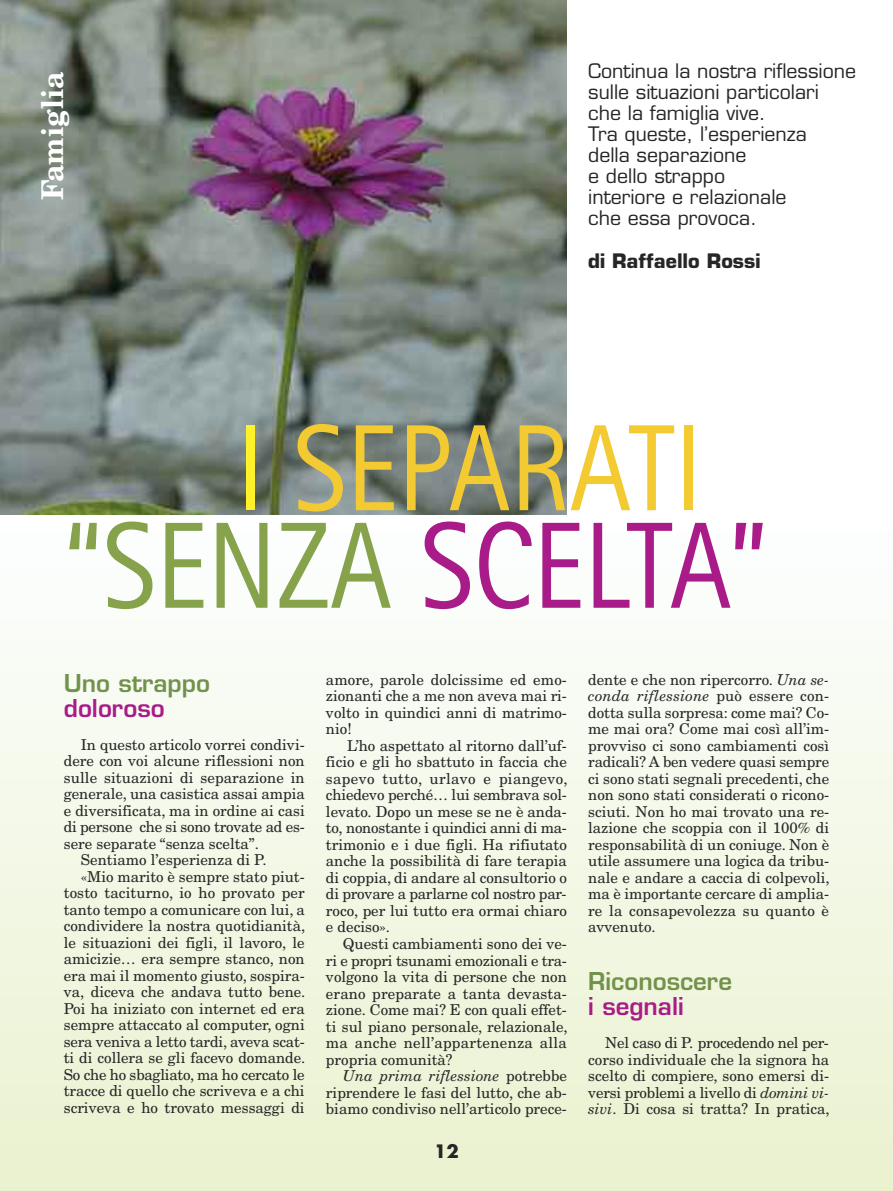
<style>
.page{position:relative;width:893px;height:1191px;background:#fff}
.page>*{position:absolute;margin:0;border:0;box-sizing:border-box;transform-origin:0 0}
.t1{font:123px/97.5px "Rotis Sans Serif";color:#f3ca32;scale:.9 1}
.t2{font:700 30px "New Century Schlbk";color:#fff;scale:.95 1}
.t3{font:600 24px "Eurostile";color:#72924b}
.t4{font:600 24px "Eurostile";color:#a91b88}
.t5{font:19.5px/21px "Eurostile";color:#272627}
.t6{font:700 19.5px "Eurostile";color:#272627}
.t7{font:700 18px "Futura";color:#272627}
.t8{font:15px/16.5px "New Century Schlbk";color:#272627;text-align:justify}
.s1{color:#fff12a}
.s2{color:#86a34b}
.s3{color:#a91b88}
.s4{font-style:italic}
</style>
<div class="page">
<img style="left:0;top:0;width:567px;height:515px">
<div style="left:0;top:533px;width:893px;height:658px;background:linear-gradient(to bottom,#fcfefe,#eaf1cf)"></div>
<h2 class="t2" style="left:41px;top:200px;width:137px;rotate:-90deg">Famiglia</h2>
<h3 class="t5" style="left:588px;top:63px;width:269px">Continua la nostra riflessione sulle situazioni particolari che la famiglia vive.<br>Tra queste, l’esperienza<br>della separazione<br>e dello strappo<br>interiore e relazionale<br>che essa provoca.</h3>
<h3 class="t6" style="left:588px;top:253px;width:174px">di Raffaello Rossi</h3>
<h1 class="t1" style="left:64px;top:432px;width:784px;text-indent:172px"><span class="s1">I</span> SEPARATI <span class="s2">“SENZA</span> <span class="s3">SCELTA”</span></h1>
<h3 class="t3" style="left:64px;top:674px;width:148px">Uno strappo</h3>
<h3 class="t4" style="left:64px;top:699px;width:102px">doloroso</h3>
<p class="t8" style="left:81px;top:737px;width:225px">In questo articolo vorrei condivi-</p>
<p class="t8" style="left:64px;top:754px;width:242px">dere con voi alcune riflessioni non</p>
<p class="t8" style="left:64px;top:770px;width:242px">sulle situazioni di separazione in</p>
<p class="t8" style="left:64px;top:787px;width:242px">generale, una casistica assai ampia</p>
<p class="t8" style="left:64px;top:803px;width:242px">e diversificata, ma in ordine ai casi</p>
<p class="t8" style="left:64px;top:820px;width:242px">di persone che si sono trovate ad es-</p>
<p class="t8" style="left:64px;top:836px;width:197px">sere separate “senza scelta”.</p>
<p class="t8" style="left:81px;top:853px;width:187px">Sentiamo l’esperienza di P.</p>
<p class="t8" style="left:81px;top:869px;width:225px">«Mio marito è sempre stato piut-</p>
<p class="t8" style="left:64px;top:886px;width:242px">tosto taciturno, io ho provato per</p>
<p class="t8" style="left:64px;top:902px;width:242px">tanto tempo a comunicare con lui, a</p>
<p class="t8" style="left:64px;top:919px;width:243px">condividere la nostra quotidianità,</p>
<p class="t8" style="left:64px;top:935px;width:242px">le situazioni dei figli, il lavoro, le</p>
<p class="t8" style="left:64px;top:952px;width:242px">amicizie… era sempre stanco, non</p>
<p class="t8" style="left:64px;top:968px;width:242px">era mai il momento giusto, sospira-</p>
<p class="t8" style="left:64px;top:985px;width:243px">va, diceva che andava tutto bene.</p>
<p class="t8" style="left:64px;top:1001px;width:242px">Poi ha iniziato con internet ed era</p>
<p class="t8" style="left:64px;top:1018px;width:242px">sempre attaccato al computer, ogni</p>
<p class="t8" style="left:64px;top:1034px;width:242px">sera veniva a letto tardi, aveva scat-</p>
<p class="t8" style="left:64px;top:1051px;width:243px">ti di collera se gli facevo domande.</p>
<p class="t8" style="left:64px;top:1067px;width:242px">So che ho sbagliato, ma ho cercato le</p>
<p class="t8" style="left:64px;top:1084px;width:242px">tracce di quello che scriveva e a chi</p>
<p class="t8" style="left:64px;top:1100px;width:242px">scriveva e ho trovato messaggi di</p>
<p class="t8" style="left:326px;top:673px;width:242px">amore, parole dolcissime ed emo&shy;zionanti che a me non aveva mai ri&shy;volto in quindici anni di matrimo&shy;nio!</p>
<p class="t8" style="left:326px;top:739px;width:243px;text-indent:21px">L’ho aspettato al ritorno dall’uf&shy;ficio e gli ho sbattuto in faccia che sapevo tutto, urlavo e piangevo, chiedevo perché… lui sembrava sol&shy;levato. Dopo un mese se ne è anda&shy;to, nonostante i quindici anni di ma&shy;trimonio e i due figli. Ha rifiutato anche la possibilità di fare terapia di coppia, di andare al consultorio o di provare a parlarne col nostro par&shy;roco, per lui tutto era ormai chiaro e deciso».</p>
<p class="t8" style="left:326px;top:937px;width:243px;text-indent:17px">Questi cambiamenti sono dei ve&shy;ri e propri tsunami emozionali e tra&shy;volgono la vita di persone che non erano preparate a tanta devasta&shy;zione. Come mai? E con quali effet&shy;ti sul piano personale, relazionale, ma anche nell’appartenenza alla propria comunità?</p>
<p class="t8" style="left:326px;top:1069px;width:242px;text-indent:17px"><span class="s4">Una prima riflessione</span> potrebbe riprendere le fasi del lutto, che ab&shy;biamo condiviso nell’articolo prece-</p>
<p class="t7" style="left:434px;top:1143px;width:26px">12</p>
<p class="t8" style="left:588px;top:673px;width:243px">dente e che non ripercorro. <span class="s4">Una se&shy;conda riflessione</span> può essere con&shy;dotta sulla sorpresa: come mai? Co&shy;me mai ora? Come mai così all’im&shy;provviso ci sono cambiamenti così radicali? A ben vedere quasi sempre ci sono stati segnali precedenti, che non sono stati considerati o ricono&shy;sciuti. Non ho mai trovato una re&shy;lazione che scoppia con il 100% di responsabilità di un coniuge. Non è utile assumere una logica da tribu&shy;nale e andare a caccia di colpevoli, ma è importante cercare di amplia&shy;re la consapevolezza su quanto è avvenuto.</p>
<h3 class="t3" style="left:588px;top:972px;width:145px">Riconoscere</h3>
<h3 class="t4" style="left:588px;top:997px;width:97px">i segnali</h3>
<p class="t8" style="left:588px;top:1036px;width:243px;text-indent:17px">Nel caso di P. procedendo nel per&shy;corso individuale che la signora ha scelto di compiere, sono emersi di&shy;versi problemi a livello di <span class="s4">domini vi&shy;sivi</span>. Di cosa si tratta? In pratica,</p>
</div>
